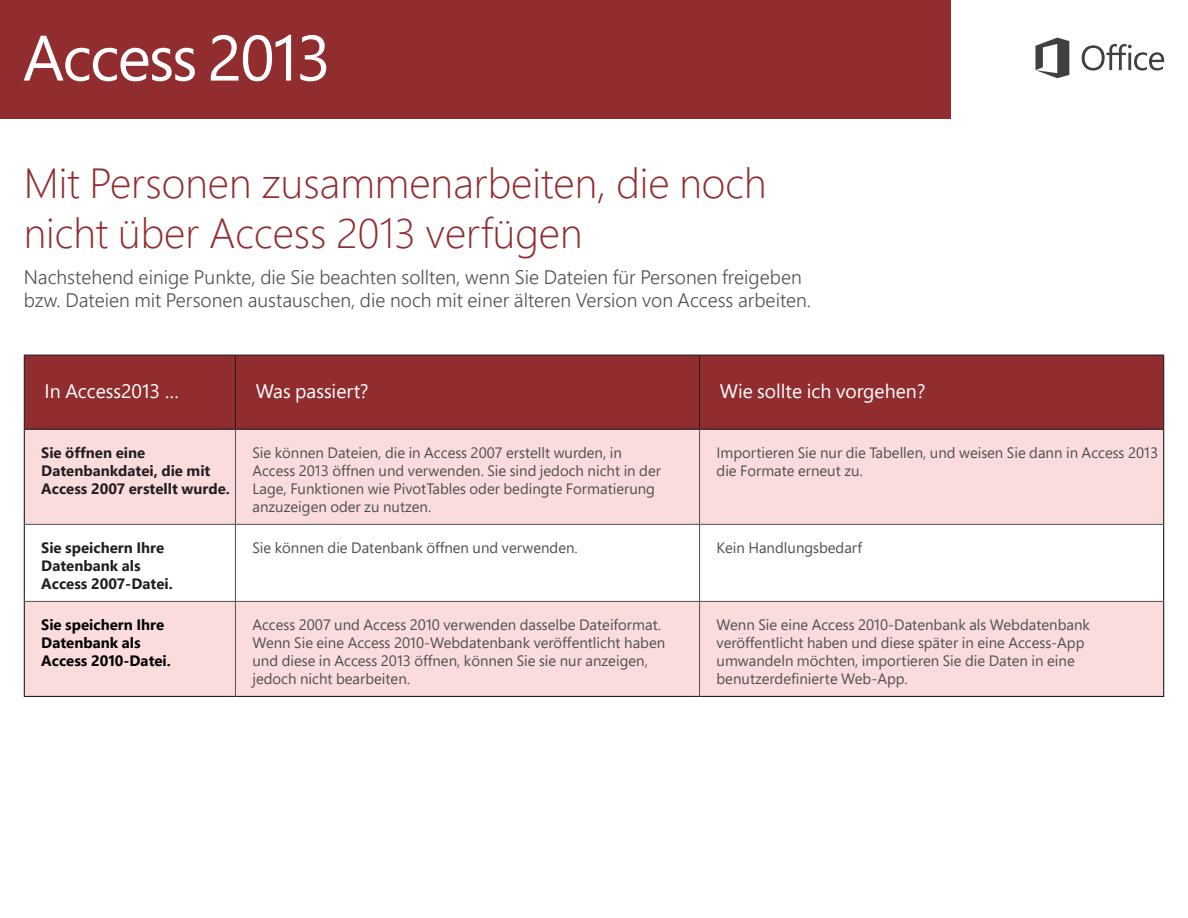
<style>
.page{position:relative;width:1188px;height:918px;background:#fff}
.page>*{position:absolute;margin:0;border:0;box-sizing:border-box;transform-origin:0 0}
.t1{font:300 42px/50.4px "Segoe Pro";color:#912c2f}
.t2{font:300 19.5px/23.4px "Segoe Pro";color:#505050}
.t3{font:19.5px "Segoe Pro";color:#fff}
.t4{font:15px/18px "Segoe Pro";color:#505050}
.t5{font:700 15px/18px "Segoe Pro";color:#231f20}
.t6{font:700 15px/18px "Segoe Pro";color:#000}
</style>
<div class="page">
<div style="left:0;top:0;width:950px;height:119px;background:#912c2f"></div>
<svg style="left:1082px;top:44px;width:82px;height:27px"></svg>
<svg style="left:1035px;top:38px;width:34px;height:40px"></svg>
<svg style="left:24px;top:36px;width:171px;height:45px"></svg>
<svg style="left:211px;top:35px;width:80px;height:46px"></svg>
<svg style="left:300px;top:35px;width:26px;height:46px"></svg>
<div style="left:25px;top:356px;width:1138px;height:73px;background:#912c2f"></div>
<div style="left:25px;top:430px;width:1138px;height:266px;background:#fadcdd"></div>
<svg style="left:25px;top:525px;width:1138px;height:76px"></svg>
<hr style="left:24px;top:430px;width:1px;height:94px;background:#231f20">
<hr style="left:1163px;top:430px;width:1px;height:94px;background:#231f20">
<hr style="left:24px;top:524px;width:1px;height:77px;background:#231f20">
<hr style="left:1163px;top:524px;width:1px;height:77px;background:#231f20">
<hr style="left:24px;top:601px;width:1px;height:95px;background:#231f20">
<hr style="left:1163px;top:601px;width:1px;height:95px;background:#231f20">
<hr style="left:24px;top:696px;width:211px;height:1px;background:#231f20">
<hr style="left:235px;top:696px;width:465px;height:1px;background:#231f20">
<hr style="left:700px;top:696px;width:464px;height:1px;background:#231f20">
<hr style="left:699px;top:430px;width:1px;height:94px;background:#505050">
<hr style="left:25px;top:524px;width:210px;height:1px;background:#505050">
<hr style="left:235px;top:524px;width:465px;height:1px;background:#505050">
<hr style="left:700px;top:524px;width:463px;height:1px;background:#505050">
<hr style="left:699px;top:525px;width:1px;height:76px;background:#505050">
<hr style="left:25px;top:601px;width:210px;height:1px;background:#505050">
<hr style="left:235px;top:601px;width:465px;height:1px;background:#505050">
<hr style="left:700px;top:601px;width:463px;height:1px;background:#505050">
<hr style="left:699px;top:602px;width:1px;height:94px;background:#505050">
<hr style="left:24px;top:355px;width:211px;height:1px;background:#231f20">
<hr style="left:24px;top:356px;width:1px;height:73px;background:#231f20">
<hr style="left:235px;top:355px;width:465px;height:1px;background:#231f20">
<hr style="left:235px;top:356px;width:1px;height:73px;background:#231f20">
<hr style="left:24px;top:429px;width:211px;height:1px;background:#231f20">
<hr style="left:700px;top:355px;width:464px;height:1px;background:#231f20">
<hr style="left:699px;top:356px;width:1px;height:73px;background:#231f20">
<hr style="left:1163px;top:356px;width:1px;height:73px;background:#231f20">
<hr style="left:235px;top:430px;width:1px;height:94px;background:#505050">
<hr style="left:235px;top:429px;width:465px;height:1px;background:#231f20">
<hr style="left:700px;top:429px;width:464px;height:1px;background:#231f20">
<hr style="left:235px;top:525px;width:1px;height:76px;background:#505050">
<hr style="left:235px;top:602px;width:1px;height:94px;background:#505050">
<p class="t1" style="left:24px;top:157px;width:744px">Mit Personen zusammenarbeiten, die noch nicht über Access 2013 verfügen</p>
<p class="t2" style="left:24px;top:265px;width:789px">Nachstehend einige Punkte, die Sie beachten sollten, wenn Sie Dateien für Personen freigeben bzw. Dateien mit Personen austauschen, die noch mit einer älteren Version von Access arbeiten.</p>
<p class="t3" style="left:45px;top:378px;width:136px">In Access2013 …</p>
<p class="t3" style="left:256px;top:378px;width:114px">Was passiert?</p>
<p class="t3" style="left:720px;top:378px;width:207px">Wie sollte ich vorgehen?</p>
<p class="t5" style="left:41px;top:443px;width:190px">Sie öffnen eine<br>Datenbankdatei, die mit<br>Access 2007 erstellt wurde.</p>
<p class="t4" style="left:252px;top:443px;width:410px">Sie können Dateien, die in Access 2007 erstellt wurden, in Access 2013 öffnen und verwenden. Sie sind jedoch nicht in der Lage, Funktionen wie PivotTables oder bedingte Formatierung anzuzeigen oder zu nutzen.</p>
<p class="t4" style="left:717px;top:443px;width:443px">Importieren Sie nur die Tabellen, und weisen Sie dann in Access 2013 die Formate erneut zu.</p>
<p class="t5" style="left:41px;top:538px;width:133px">Sie speichern Ihre<br>Datenbank als<br>Access 2007-Datei.</p>
<p class="t4" style="left:252px;top:538px;width:327px">Sie können die Datenbank öffnen und verwenden.</p>
<p class="t4" style="left:717px;top:538px;width:147px">Kein Handlungsbedarf</p>
<p class="t6" style="left:41px;top:615px;width:131px">Sie speichern Ihre<br>Datenbank als<br>Access 2010-Datei.</p>
<p class="t4" style="left:252px;top:615px;width:414px">Access 2007 und Access 2010 verwenden dasselbe Dateiformat.<br>Wenn Sie eine Access 2010-Webdatenbank veröffentlicht haben und diese in Access 2013 öffnen, können Sie sie nur anzeigen, jedoch nicht bearbeiten.</p>
<p class="t4" style="left:717px;top:615px;width:375px">Wenn Sie eine Access 2010-Datenbank als Webdatenbank veröffentlicht haben und diese später in eine Access-App umwandeln möchten, importieren Sie die Daten in eine benutzerdefinierte Web-App.</p>
</div>
